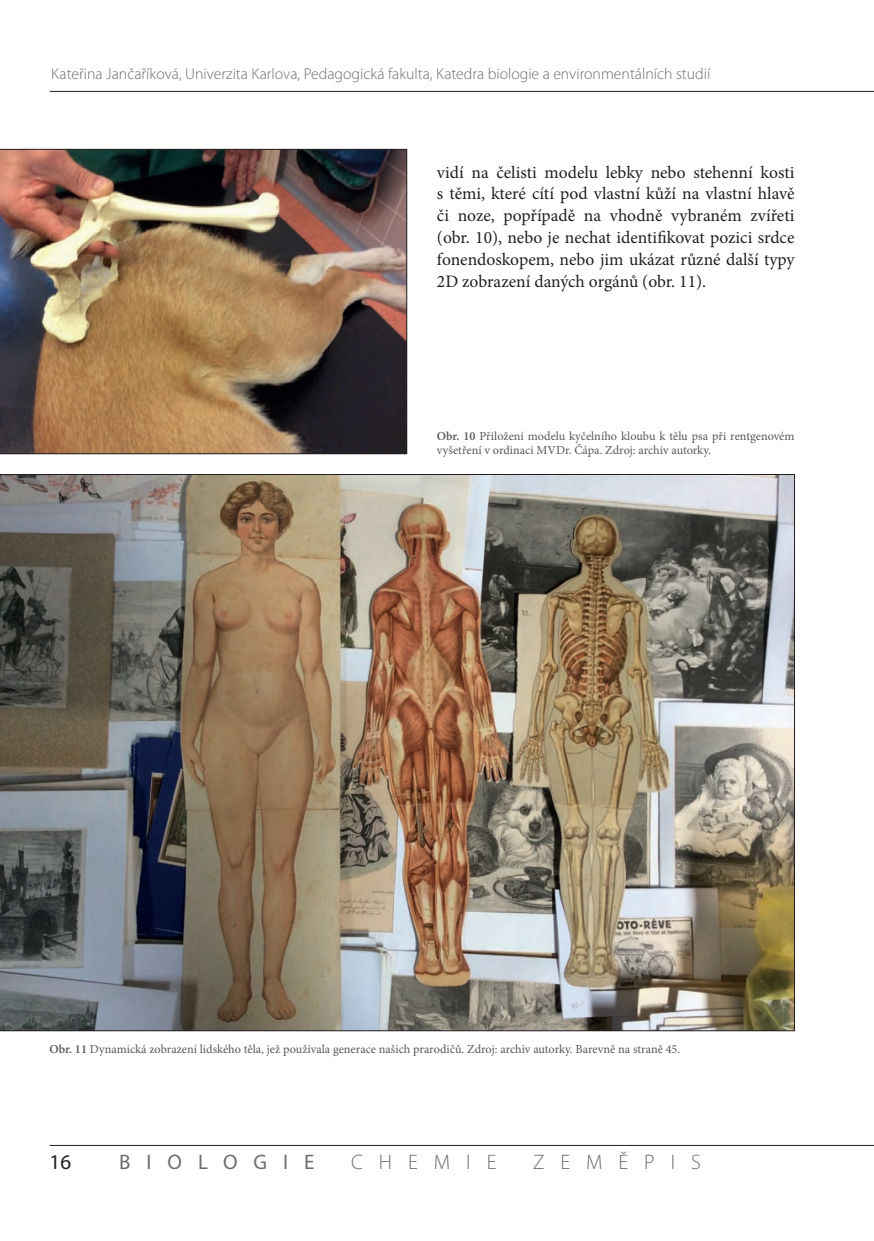
<style>
.page{position:relative;width:874px;height:1241px;background:#fff}
.page>*{position:absolute;margin:0;border:0;box-sizing:border-box;transform-origin:0 0}
.t1{font:300 21px "Myriad Pro";letter-spacing:.76em;color:#6c6d70}
.t2{font:21px "Myriad Pro";letter-spacing:.76em;color:#6c6d70}
.t3{font:21px "Myriad Pro";color:#231f20}
.t4{font:17.5px/21.9px "Minion Pro";color:#231f20;text-align:justify}
.záhlaví_levá{font:300 15.75px "Myriad Pro";color:#6c6d70}
.popiska{font:12.25px "Minion Pro";color:#57585a}
.popiska_sloupcová{font:12.25px/14px "Minion Pro";color:#57585a}
.s1{font-weight:600}
</style>
<div class="page">
<hr style="left:50px;top:1144px;width:823px;height:1px;background:#231f20">
<hr style="left:50px;top:91px;width:823px;height:1px;background:#231f20">
<img style="left:0;top:149px;width:407px;height:305px">
<img style="left:0;top:474px;width:794px;height:557px">
<p class="záhlaví_levá" style="left:51px;top:65px;width:660px">Kateřina Jančaříková, Univerzita Karlova, Pedagogická fakulta, Katedra biologie a environmentálních studií</p>
<p class="t4" style="left:437px;top:161px;width:359px">vidí na čelisti modelu lebky nebo stehenní kosti s těmi, které cítí pod vlastní kůží na vlastní hlavě či noze, popřípadě na vhodně vybraném zvířeti (obr. 10), nebo je nechat identifikovat pozici srdce fonendoskopem, nebo jim ukázat různé další typy 2D zobrazení daných orgánů (obr. 11).</p>
<p class="popiska_sloupcová" style="left:437px;top:429px;width:359px"><span class="s1">Obr. 10</span> Přiložení modelu kyčelního kloubu k tělu psa při rentgenovém vyšetření v ordinaci MVDr. Čápa. Zdroj: archiv autorky.</p>
<p class="popiska" style="left:50px;top:1040px;width:631px"><span class="s1">Obr. 11</span> Dynamická zobrazení lidského těla, jež používala generace našich prarodičů. Zdroj: archiv autorky. Barevně na straně 45.</p>
<p class="t3" style="left:50px;top:1148px;width:23px">16</p>
<p class="t2" style="left:119px;top:1148px;width:197px">BIOLOGIE</p>
<p class="t1" style="left:351px;top:1149px;width:147px">CHEMIE</p>
<p class="t1" style="left:533px;top:1149px;width:169px">ZEMĚPIS</p>
</div>
